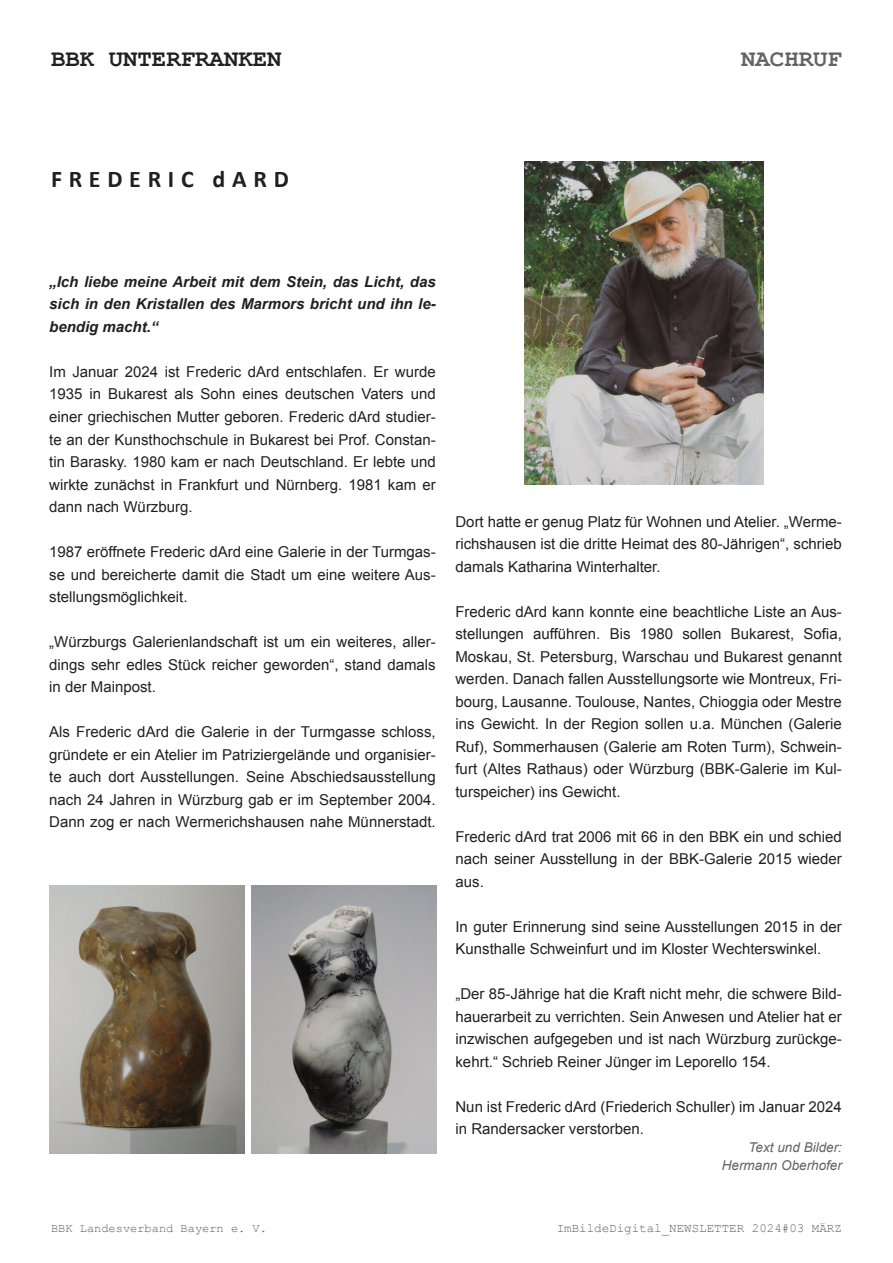
<style>
.page{position:relative;width:893px;height:1263px;background:#fff}
.page>*{position:absolute;margin:0;border:0;box-sizing:border-box;transform-origin:0 0}
.t1{font:700 24px "Courier New";color:#231f20}
.t2{font:700 24px "Calibri";letter-spacing:.28em;color:#231f20}
.t3{font:700 24px "Courier New";color:#636366}
.t4{font:15px/22.5px "Arial";color:#231f20;text-align:justify}
.t5{font:italic 700 15px/22.5px "Arial";color:#231f20;text-align:justify}
.t6{font:italic 13.5px/18px "Arial";color:#636366;text-align:right}
.t7{font:12.45px "Courier New";color:#636366}
.t8{font:12px "Courier New";color:#636366}
</style>
<div class="page">
<img style="left:524px;top:162px;width:240px;height:323px">
<img style="left:49px;top:885px;width:195px;height:269px">
<img style="left:252px;top:885px;width:184px;height:268px">
<h1 class="t1" style="left:51px;top:44px;width:232px">BBK UNTERFRANKEN</h1>
<h1 class="t3" style="left:741px;top:44px;width:102px">NACHRUF</h1>
<h1 class="t2" style="left:51px;top:164px;width:239px">FREDERIC dARD</h1>
<p class="t5" style="left:49px;top:271px;width:388px">„Ich liebe meine Arbeit mit dem Stein, das Licht, das sich in den Kristallen des Marmors bricht und ihn le&shy;bendig macht.“</p>
<p class="t4" style="left:49px;top:361px;width:388px">Im Januar 2024 ist Frederic dArd entschlafen. Er wurde 1935 in Bukarest als Sohn eines deutschen Vaters und einer griechischen Mutter geboren. Frederic dArd studier&shy;te an der Kunsthochschule in Bukarest bei Prof. Constan&shy;tin Barasky. 1980 kam er nach Deutschland. Er lebte und wirkte zunächst in Frankfurt und Nürnberg. 1981 kam er dann nach Würzburg.</p>
<p class="t4" style="left:49px;top:541px;width:388px">1987 eröffnete Frederic dArd eine Galerie in der Turmgas&shy;se und bereicherte damit die Stadt um eine weitere Aus&shy;stellungsmöglichkeit.</p>
<p class="t4" style="left:49px;top:631px;width:388px">„Würzburgs Galerienlandschaft ist um ein weiteres, aller&shy;dings sehr edles Stück reicher geworden“, stand damals in der Mainpost.</p>
<p class="t4" style="left:49px;top:721px;width:388px">Als Frederic dArd die Galerie in der Turmgasse schloss, gründete er ein Atelier im Patriziergelände und organisier&shy;te auch dort Ausstellungen. Seine Abschiedsausstellung nach 24 Jahren in Würzburg gab er im September 2004.<br>Dann zog er nach Wermerichshausen nahe Münnerstadt.</p>
<p class="t4" style="left:455px;top:510px;width:388px">Dort hatte er genug Platz für Wohnen und Atelier. „Werme&shy;richshausen ist die dritte Heimat des 80-Jährigen“, schrieb damals Katharina Winterhalter.</p>
<p class="t4" style="left:455px;top:600px;width:388px">Frederic dArd kann konnte eine beachtliche Liste an Aus&shy;stellungen aufführen. Bis 1980 sollen Bukarest, Sofia, Moskau, St. Petersburg, Warschau und Bukarest genannt werden. Danach fallen Ausstellungsorte wie Montreux, Fri&shy;bourg, Lausanne. Toulouse, Nantes, Chioggia oder Mestre ins Gewicht. In der Region sollen u.a. München (Galerie Ruf), Sommerhausen (Galerie am Roten Turm), Schwein&shy;furt (Altes Rathaus) oder Würzburg (BBK-Galerie im Kul&shy;turspeicher) ins Gewicht.</p>
<p class="t4" style="left:455px;top:825px;width:388px">Frederic dArd trat 2006 mit 66 in den BBK ein und schied nach seiner Ausstellung in der BBK-Galerie 2015 wieder aus.</p>
<p class="t4" style="left:455px;top:915px;width:388px">In guter Erinnerung sind seine Ausstellungen 2015 in der<br>Kunsthalle Schweinfurt und im Kloster Wechterswinkel.</p>
<p class="t4" style="left:455px;top:983px;width:388px">„Der 85-Jährige hat die Kraft nicht mehr, die schwere Bild&shy;hauerarbeit zu verrichten. Sein Anwesen und Atelier hat er inzwischen aufgegeben und ist nach Würzburg zurückge&shy;kehrt.“ Schrieb Reiner Jünger im Leporello 154.</p>
<p class="t4" style="left:455px;top:1095px;width:388px">Nun ist Frederic dArd (Friederich Schuller) im Januar 2024 in Randersacker verstorben.</p>
<p class="t6" style="left:722px;top:1138px;width:122px">Text und Bilder:<br>Hermann Oberhofer</p>
<p class="t8" style="left:51px;top:1221px;width:218px">BBK Landesverband Bayern e. V.</p>
<p class="t7" style="left:557px;top:1221px;width:287px">ImBildeDigital_NEWSLETTER 2024#03 MÄRZ</p>
</div>
